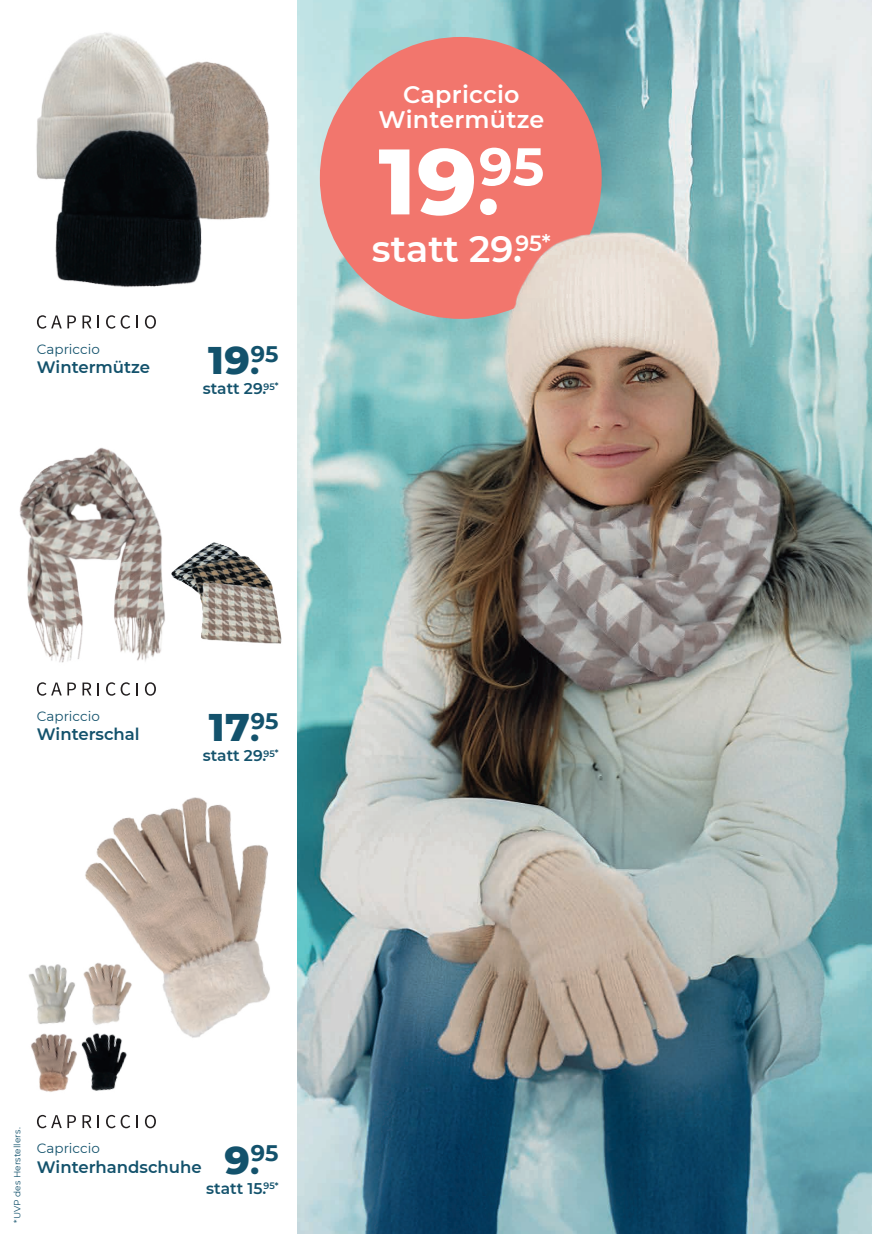
<style>
.page{position:relative;width:872px;height:1234px;background:#fff}
.page>*{position:absolute;margin:0;border:0;box-sizing:border-box;transform-origin:0 0}
.t1{font:800 92.7px "Montserrat";color:#fff}
.t2{font:800 39.3px "Montserrat";color:#13526c}
.t3{font:600 36.6px "Montserrat";color:#fff}
.t4{font:600 23.85px/25.2px "Montserrat";letter-spacing:.01em;color:#fff;text-align:center}
.t5{font:700 22.5px "Montserrat";color:#13526c}
.t6{font:600 16.5px "Montserrat";color:#13526c}
.t7{font:600 15.6px "Montserrat";color:#13526c}
.t8{font:13.5px "Montserrat";color:#13526c}
.t9{font:9px "Montserrat";letter-spacing:.01em;color:#13526c}
.s1{font-size:31.05px}
.s2{font-size:73.2px}
.s3{font-weight:800;font-size:39.3px}
.s4{font-weight:800;font-size:31.05px}
</style>
<div class="page">
<img style="left:298px;top:0;width:574px;height:1233px">
<img style="left:36px;top:32px;width:234px;height:255px">
<img style="left:19px;top:447px;width:146px;height:216px">
<img style="left:171px;top:542px;width:111px;height:102px">
<img style="left:85px;top:744px;width:238px;height:325px">
<img style="left:94px;top:1037px;width:47px;height:54px">
<img style="left:31px;top:1037px;width:63px;height:55px">
<img style="left:89px;top:946px;width:57px;height:91px">
<img style="left:28px;top:945px;width:61px;height:93px">
<div style="left:320px;top:37px;width:281px;height:282px;background:#f2766d;border-radius:50%"></div>
<img style="left:455px;top:209px;width:189px;height:182px">
<svg style="left:37px;top:315px;width:39px;height:13px"></svg>
<svg style="left:82px;top:315px;width:9px;height:13px"></svg>
<svg style="left:98px;top:315px;width:1px;height:13px"></svg>
<svg style="left:106px;top:315px;width:24px;height:13px"></svg>
<svg style="left:137px;top:315px;width:1px;height:13px"></svg>
<svg style="left:145px;top:315px;width:11px;height:13px"></svg>
<svg style="left:37px;top:682px;width:39px;height:13px"></svg>
<svg style="left:82px;top:682px;width:9px;height:13px"></svg>
<svg style="left:98px;top:683px;width:1px;height:12px"></svg>
<svg style="left:106px;top:682px;width:24px;height:13px"></svg>
<svg style="left:137px;top:683px;width:1px;height:12px"></svg>
<svg style="left:145px;top:682px;width:11px;height:13px"></svg>
<svg style="left:37px;top:1114px;width:39px;height:13px"></svg>
<svg style="left:82px;top:1115px;width:9px;height:12px"></svg>
<svg style="left:98px;top:1115px;width:1px;height:12px"></svg>
<svg style="left:106px;top:1114px;width:24px;height:13px"></svg>
<svg style="left:137px;top:1115px;width:1px;height:12px"></svg>
<svg style="left:145px;top:1114px;width:11px;height:13px"></svg>
<p class="t8" style="left:37px;top:339px;width:64px">Capriccio</p>
<p class="t6" style="left:37px;top:356px;width:115px">Wintermütze</p>
<h2 class="t2" style="left:208px;top:331px;width:72px">19<span class="s1">.</span><sup>95</sup></h2>
<p class="t7" style="left:203px;top:377px;width:77px">statt 29.<sup>95</sup><sup>*</sup></p>
<h3 class="t4" style="left:378px;top:81px;width:167px">Capriccio<br>Wintermütze</h3>
<h1 class="t1" style="left:378px;top:113px;width:167px">19<span class="s2">.</span><sup>95</sup></h1>
<h3 class="t3" style="left:372px;top:223px;width:180px">statt 29.<sup>95</sup><sup>*</sup></h3>
<p class="t8" style="left:37px;top:706px;width:64px">Capriccio</p>
<p class="t6" style="left:37px;top:722px;width:104px">Winterschal</p>
<h2 class="t2" style="left:209px;top:698px;width:71px">17<span class="s1">.</span><sup>95</sup></h2>
<p class="t7" style="left:203px;top:744px;width:77px">statt 29.<sup>95</sup><sup>*</sup></p>
<p class="t9" style="left:11px;top:1222px;width:97px;rotate:-90deg">*UVP des Herstellers.</p>
<p class="t8" style="left:37px;top:1138px;width:64px">Capriccio</p>
<p class="t6" style="left:37px;top:1155px;width:166px">Winterhandschuhe</p>
<h3 class="t5" style="left:224px;top:1136px;width:56px"><span class="s3">9</span><span class="s4">.</span>95</h3>
<p class="t7" style="left:206px;top:1176px;width:74px">statt 15.<sup>95</sup><sup>*</sup></p>
</div>
